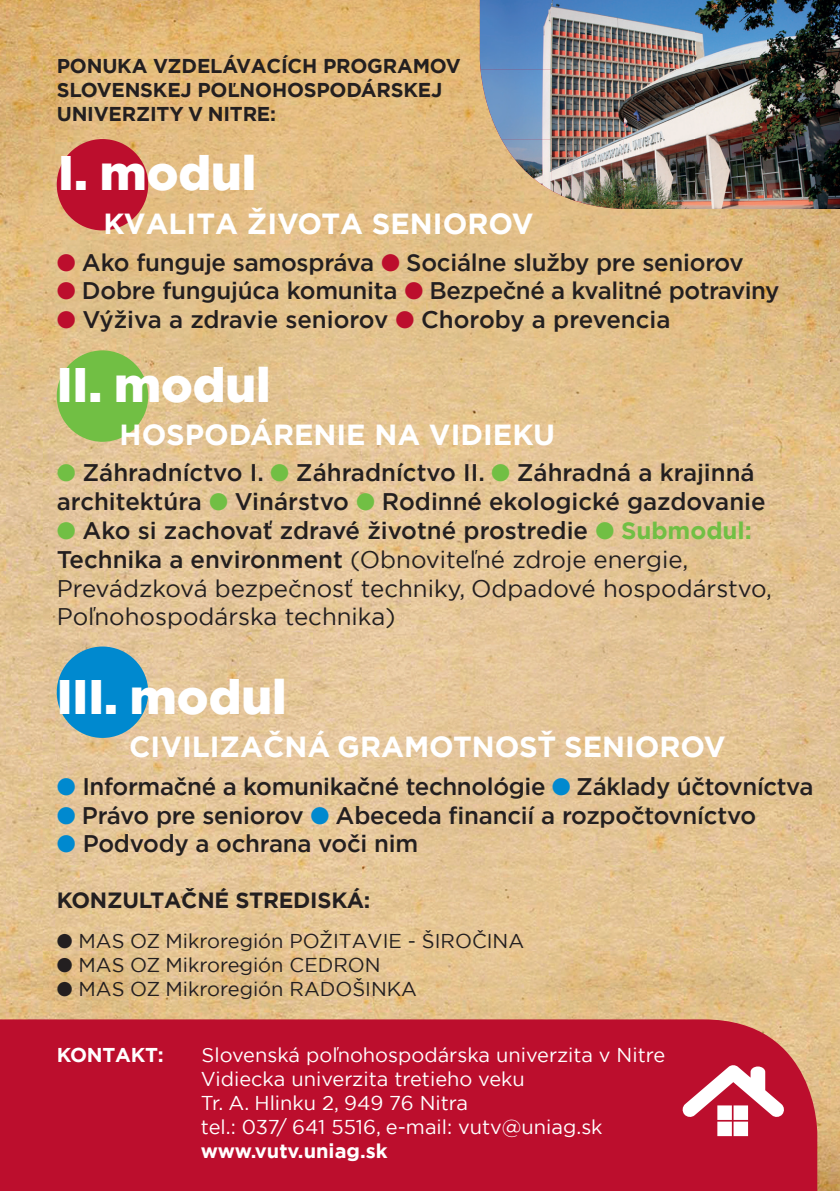
<style>
.page{position:relative;width:840px;height:1191px;background:#fff}
.page>*{position:absolute;margin:0;border:0;box-sizing:border-box;transform-origin:0 0}
.t1{font:900 48.4px "Gotham";color:#fff}
.t2{font:700 29px "Gotham";color:#fff}
.t3{font:500 24px/28.8px "Gotham";letter-spacing:-.01em;color:#231f20}
.t4{font:24px/28.8px "Gotham";color:#231f20}
.t5{font:700 22px "Gotham";letter-spacing:-.01em;color:#231f20}
.t6{font:20px/24px "Gotham";color:#fff}
.t7{font:20px "Gotham";color:#231f20}
.t8{font:700 20px/24px "Gotham";letter-spacing:-.01em;color:#231f20}
.t9{font:700 20px "Gotham";letter-spacing:-.005em;color:#fff}
.s1{color:#bc0e2d}
.s2{color:#71bf44}
.s3{font-weight:500}
.s4{font-weight:700;color:#71bf44}
.s5{color:#0089cf}
</style>
<div class="page">
<img style="left:0;top:0;width:839px;height:1191px">
<div style="left:0;top:1019px;width:816px;height:172px;background:#bc0e2d"></div>
<div style="left:57px;top:646px;width:91px;height:92px;background:#0089cf;border-radius:50%"></div>
<div style="left:57px;top:139px;width:91px;height:91px;background:#bc0e2d;border-radius:50%"></div>
<div style="left:57px;top:350px;width:91px;height:92px;background:#71bf44;border-radius:50%"></div>
<img style="left:479px;top:0;width:360px;height:139px">
<img style="left:501px;top:139px;width:50px;height:52px">
<img style="left:551px;top:139px;width:288px;height:70px">
<svg style="left:681px;top:1064px;width:103px;height:72px"></svg>
<p class="t8" style="left:57px;top:53px;width:405px">PONUKA VZDELÁVACÍCH PROGRAMOV<br>SLOVENSKEJ POĽNOHOSPODÁRSKEJ<br>UNIVERZITY V NITRE:</p>
<h1 class="t1" style="left:58px;top:140px;width:200px">I. modul</h1>
<p class="t2" style="left:103px;top:205px;width:431px">KVALITA ŽIVOTA SENIOROV</p>
<p class="t3" style="left:57px;top:247px;width:688px"><span class="s1">●</span> Ako funguje samospráva <span class="s1">●</span> Sociálne služby pre seniorov</p>
<p class="t3" style="left:57px;top:276px;width:724px"><span class="s1">●</span> Dobre fungujúca komunita <span class="s1">●</span> Bezpečné a kvalitné potraviny</p>
<p class="t3" style="left:57px;top:305px;width:615px"><span class="s1">●</span> Výživa a zdravie seniorov <span class="s1">●</span> Choroby a prevencia</p>
<h1 class="t1" style="left:57px;top:351px;width:215px">II. modul</h1>
<p class="t2" style="left:120px;top:416px;width:436px">HOSPODÁRENIE NA VIDIEKU</p>
<p class="t3" style="left:57px;top:458px;width:710px"><span class="s2">●</span> Záhradníctvo I. <span class="s2">●</span> Záhradníctvo II. <span class="s2">●</span> Záhradná a krajinná architektúra <span class="s2">●</span> Vinárstvo <span class="s2">●</span> Rodinné ekologické gazdovanie</p>
<p class="t4" style="left:57px;top:515px;width:716px"><span class="s2">●</span> <span class="s3">Ako si zachovať zdravé životné prostredie</span> <span class="s2">●</span> <span class="s4">Submodul:<br></span><span class="s3">Technika a environment</span> (Obnoviteľné zdroje energie, Prevádzková bezpečnosť techniky, Odpadové hospodárstvo, Poľnohospodárska technika)</p>
<h1 class="t1" style="left:57px;top:664px;width:231px">III. modul</h1>
<p class="t2" style="left:129px;top:727px;width:597px">CIVILIZAČNÁ GRAMOTNOSŤ SENIOROV</p>
<p class="t3" style="left:57px;top:771px;width:757px"><span class="s5">●</span> Informačné a komunikačné technológie <span class="s5">●</span> Základy účtovníctva</p>
<p class="t3" style="left:57px;top:800px;width:700px"><span class="s5">●</span> Právo pre seniorov <span class="s5">●</span> Abeceda financií a rozpočtovníctvo</p>
<p class="t3" style="left:57px;top:829px;width:363px"><span class="s5">●</span> Podvody a ochrana voči nim</p>
<p class="t5" style="left:57px;top:885px;width:315px">KONZULTAČNÉ STREDISKÁ:</p>
<p class="t7" style="left:57px;top:927px;width:469px">● MAS OZ Mikroregión POŽITAVIE - ŠIROČINA</p>
<p class="t7" style="left:57px;top:951px;width:325px">● MAS OZ Mikroregión CEDRON</p>
<p class="t7" style="left:57px;top:975px;width:361px">● MAS OZ Mikroregión RADOŠINKA</p>
<p class="t9" style="left:57px;top:1041px;width:108px">KONTAKT:</p>
<p class="t6" style="left:201px;top:1042px;width:465px">Slovenská poľnohospodárska univerzita v Nitre Vidiecka univerzita tretieho veku<br>Tr. A. Hlinku 2, 949 76 Nitra<br>tel.: 037/ 641 5516, e-mail: vutv@uniag.sk</p>
<p class="t9" style="left:201px;top:1137px;width:188px">www.vutv.uniag.sk</p>
</div>
